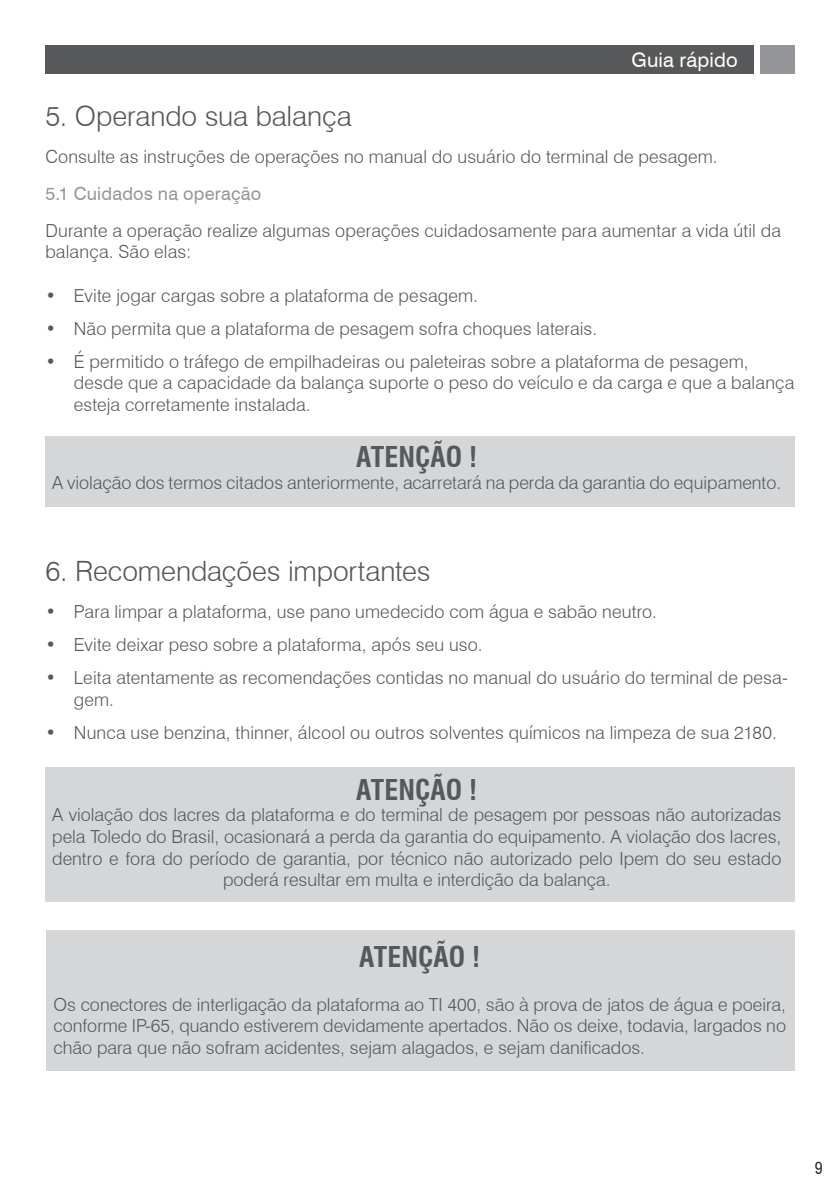
<style>
.page{position:relative;width:840px;height:1191px;background:#fff}
.page>*{position:absolute;margin:0;border:0;box-sizing:border-box;transform-origin:0 0}
.SuperTítulo{font:300 28px "Swiss 721 BT";letter-spacing:-.005em;color:#57585a}
.Título{font:700 condensed 28px "Swiss 721 BT";color:#57585a}
.t1{font:20px "Swiss 721 BT";letter-spacing:.01em;color:#fff}
.Título-2{font:300 18px/21.6px "Swiss 721 BT";color:#57585a}
.Texto{font:300 18px/21.6px "Swiss 721 BT";letter-spacing:.01em;color:#57585a}
.SubTítulo{font:18px "Swiss 721 BT";letter-spacing:.01em;color:#939598}
.t2{font:condensed 16px "Swiss 721 BT";color:#231f20}
</style>
<div class="page">
<div style="left:45px;top:45px;width:708px;height:29px;background:#57585a"></div>
<div style="left:759px;top:45px;width:35px;height:29px;background:#939598"></div>
<div style="left:45px;top:436px;width:749px;height:70px;background:#d5d6d8"></div>
<div style="left:45px;top:767px;width:749px;height:134px;background:#d5d6d8"></div>
<div style="left:46px;top:930px;width:748px;height:141px;background:#d5d6d8"></div>
<p class="t1" style="left:631px;top:46px;width:108px">Guia rápido</p>
<p class="SuperTítulo" style="left:45px;top:99px;width:308px">5. Operando sua balança</p>
<p class="Texto" style="left:45px;top:146px;width:673px">Consulte as instruções de operações no manual do usuário do terminal de pesagem.</p>
<p class="SubTítulo" style="left:45px;top:181px;width:217px">5.1 Cuidados na operação</p>
<p class="Texto" style="left:45px;top:219px;width:736px">Durante a operação realize algumas operações cuidadosamente para aumentar a vida útil da balança. São elas:</p>
<p class="Título-2" style="left:45px;top:284px;width:434px">• Evite jogar cargas sobre a plataforma de pesagem.</p>
<p class="Título-2" style="left:45px;top:317px;width:553px">• Não permita que a plataforma de pesagem sofra choques laterais.</p>
<p class="Título-2" style="left:74px;top:350px;width:721px;text-indent:-28px">• É permitido o tráfego de empilhadeiras ou paleteiras sobre a plataforma de pesagem, desde que a capacidade da balança suporte o peso do veículo e da carga e que a balança esteja corretamente instalada.</p>
<p class="Título" style="left:356px;top:440px;width:122px">ATENÇÃO !</p>
<p class="Título-2" style="left:52px;top:471px;width:730px">A violação dos termos citados anteriormente, acarretará na perda da garantia do equipamento.</p>
<p class="SuperTítulo" style="left:45px;top:554px;width:386px">6. Recomendações importantes</p>
<p class="Título-2" style="left:45px;top:601px;width:612px">• Para limpar a plataforma, use pano umedecido com água e sabão neutro.</p>
<p class="Título-2" style="left:45px;top:634px;width:438px">• Evite deixar peso sobre a plataforma, após seu uso.</p>
<p class="Título-2" style="left:74px;top:667px;width:715px;text-indent:-28px">• Leita atentamente as recomendações contidas no manual do usuário do terminal de pesa&shy;gem.</p>
<p class="Título-2" style="left:45px;top:721px;width:732px">• Nunca use benzina, thinner, álcool ou outros solventes químicos na limpeza de sua 2180.</p>
<p class="Título" style="left:356px;top:773px;width:122px">ATENÇÃO !</p>
<p class="Título-2" style="left:52px;top:804px;width:730px;text-align:center">A violação dos lacres da plataforma e do terminal de pesagem por pessoas não autorizadas pela Toledo do Brasil, ocasionará a perda da garantia do equipamento. A violação dos lacres, dentro e fora do período de garantia, por técnico não autorizado pelo Ipem do seu estado poderá resultar em multa e interdição da balança.</p>
<p class="Título" style="left:359px;top:940px;width:122px">ATENÇÃO !</p>
<p class="Título-2" style="left:53px;top:993px;width:733px;text-align:justify">Os conectores de interligação da plataforma ao TI 400, são à prova de jatos de água e poeira, conforme IP-65, quando estiverem devidamente apertados. Não os deixe, todavia, largados no chão para que não sofram acidentes, sejam alagados, e sejam danificados.</p>
<p class="t2" style="left:814px;top:1159px;width:9px">9</p>
</div>
